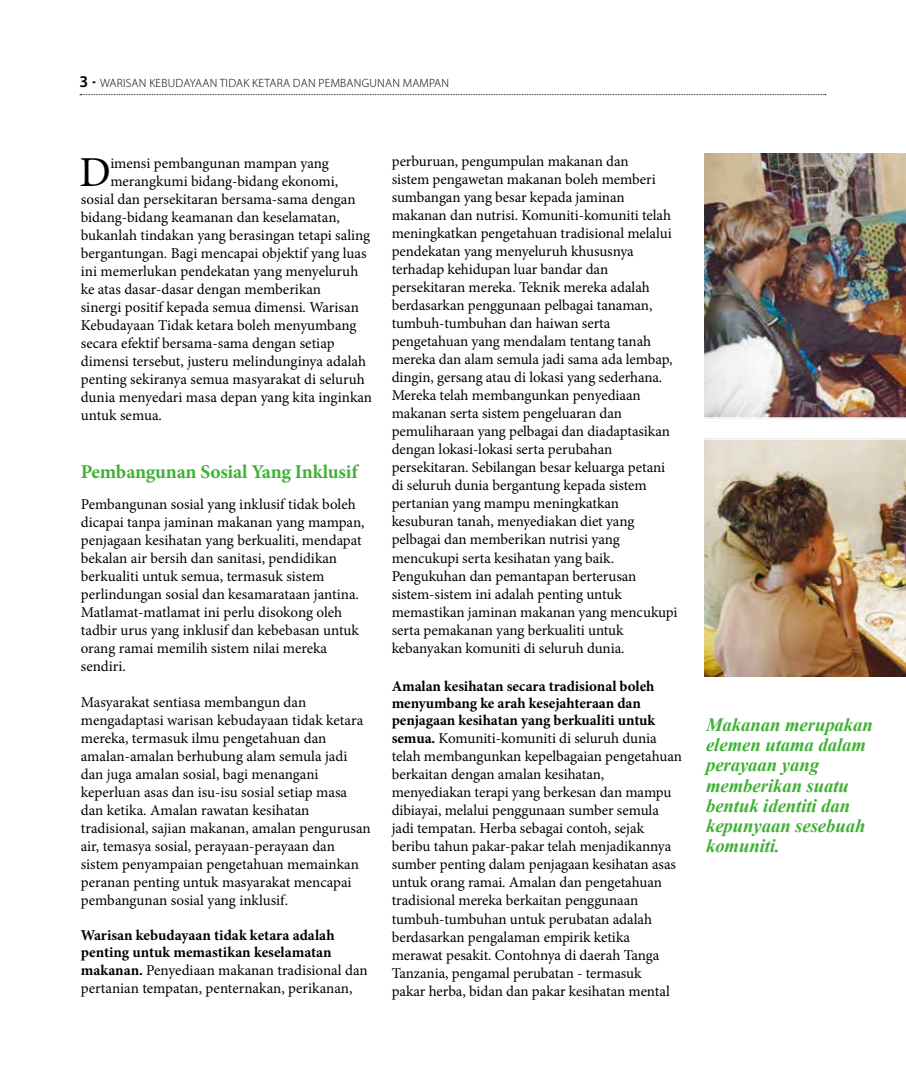
<style>
.page{position:relative;width:906px;height:1085px;background:#fff}
.page>*{position:absolute;margin:0;border:0;box-sizing:border-box;transform-origin:0 0}
.t1{font:42.75px "Minion Pro";color:#000}
.t2{font:700 19.5px "Minion Pro";letter-spacing:-.015em;color:#3eb134}
.t3{font:italic 700 18.75px/20.2px "Times New Roman";letter-spacing:-.005em;color:#3eb134}
.t4{font:15px/18px "Minion Pro";letter-spacing:-.005em;color:#000}
.t5{font:700 15px/17.7px "Minion Pro";color:#000}
.t6{font:300 12px "Myriad Pro";letter-spacing:.02em;color:#000}
.s1{font-weight:600;font-size:16.5px}
.s2{font-family:"UKIJ Tuz Basma";font-weight:400;font-size:18px}
.s3{font-weight:400}
.s4{font-weight:700}
</style>
<div class="page">
<svg style="left:80px;top:94px;width:746px;height:1px"></svg>
<img style="left:704px;top:153px;width:202px;height:523px">
<p class="t6" style="left:79px;top:76px;width:371px"><span class="s1">3</span> <span class="s2">᠊</span> WARISAN KEBUDAYAAN TIDAK KETARA DAN PEMBANGUNAN MAMPAN</p>
<h1 class="t1" style="left:79px;top:143px;width:33px">D</h1>
<p class="t4" style="left:110px;top:154px;width:220px">imensi pembangunan mampan yang</p>
<p class="t4" style="left:110px;top:172px;width:229px">merangkumi bidang-bidang ekonomi,</p>
<p class="t4" style="left:81px;top:190px;width:276px">sosial dan persekitaran bersama-sama dengan</p>
<p class="t4" style="left:81px;top:208px;width:261px">bidang-bidang keamanan dan keselamatan,</p>
<p class="t4" style="left:81px;top:226px;width:291px">bukanlah tindakan yang berasingan tetapi saling</p>
<p class="t4" style="left:81px;top:244px;width:287px">bergantungan. Bagi mencapai objektif yang luas</p>
<p class="t4" style="left:81px;top:262px;width:279px">ini memerlukan pendekatan yang menyeluruh</p>
<p class="t4" style="left:81px;top:280px;width:242px">ke atas dasar-dasar dengan memberikan</p>
<p class="t4" style="left:81px;top:298px;width:279px">sinergi positif kepada semua dimensi. Warisan</p>
<p class="t4" style="left:81px;top:316px;width:277px">Kebudayaan Tidak ketara boleh menyumbang</p>
<p class="t4" style="left:81px;top:334px;width:255px">secara efektif bersama-sama dengan setiap</p>
<p class="t4" style="left:81px;top:352px;width:287px">dimensi tersebut, justeru melindunginya adalah</p>
<p class="t4" style="left:81px;top:370px;width:285px">penting sekiranya semua masyarakat di seluruh</p>
<p class="t4" style="left:81px;top:388px;width:293px">dunia menyedari masa depan yang kita inginkan</p>
<p class="t4" style="left:81px;top:406px;width:83px">untuk semua.</p>
<h2 class="t2" style="left:81px;top:458px;width:278px">Pembangunan Sosial Yang Inklusif</h2>
<p class="t4" style="left:81px;top:495px;width:285px">Pembangunan sosial yang inklusif tidak boleh dicapai tanpa jaminan makanan yang mampan, penjagaan kesihatan yang berkualiti, mendapat bekalan air bersih dan sanitasi, pendidikan berkualiti untuk semua, termasuk sistem perlindungan sosial dan kesamarataan jantina.<br>Matlamat-matlamat ini perlu disokong oleh tadbir urus yang inklusif dan kebebasan untuk orang ramai memilih sistem nilai mereka sendiri.</p>
<p class="t4" style="left:81px;top:693px;width:291px">Masyarakat sentiasa membangun dan mengadaptasi warisan kebudayaan tidak ketara mereka, termasuk ilmu pengetahuan dan amalan-amalan berhubung alam semula jadi dan juga amalan sosial, bagi menangani keperluan asas dan isu-isu sosial setiap masa dan ketika. Amalan rawatan kesihatan tradisional, sajian makanan, amalan pengurusan air, temasya sosial, perayaan-perayaan dan sistem penyampaian pengetahuan memainkan peranan penting untuk masyarakat mencapai pembangunan sosial yang inklusif.</p>
<p class="t5" style="left:81px;top:926px;width:288px">Warisan kebudayaan tidak ketara adalah penting untuk memastikan keselamatan makanan. <span class="s3">Penyediaan makanan tradisional dan pertanian tempatan, penternakan, perikanan,</span></p>
<p class="t4" style="left:392px;top:152px;width:287px">perburuan, pengumpulan makanan dan<br>sistem pengawetan makanan boleh memberi sumbangan yang besar kepada jaminan makanan dan nutrisi. Komuniti-komuniti telah meningkatkan pengetahuan tradisional melalui pendekatan yang menyeluruh khususnya terhadap kehidupan luar bandar dan persekitaran mereka. Teknik mereka adalah berdasarkan penggunaan pelbagai tanaman, tumbuh-tumbuhan dan haiwan serta pengetahuan yang mendalam tentang tanah mereka dan alam semula jadi sama ada lembap, dingin, gersang atau di lokasi yang sederhana.<br>Mereka telah membangunkan penyediaan makanan serta sistem pengeluaran dan pemuliharaan yang pelbagai dan diadaptasikan dengan lokasi-lokasi serta perubahan persekitaran. Sebilangan besar keluarga petani di seluruh dunia bergantung kepada sistem pertanian yang mampu meningkatkan kesuburan tanah, menyediakan diet yang pelbagai dan memberikan nutrisi yang mencukupi serta kesihatan yang baik.<br>Pengukuhan dan pemantapan berterusan sistem-sistem ini adalah penting untuk memastikan jaminan makanan yang mencukupi serta pemakanan yang berkualiti untuk kebanyakan komuniti di seluruh dunia.</p>
<p class="t4" style="left:392px;top:677px;width:292px"><span class="s4">Amalan kesihatan secara tradisional boleh menyumbang ke arah kesejahteraan dan penjagaan kesihatan yang berkualiti untuk semua.</span> Komuniti-komuniti di seluruh dunia telah membangunkan kepelbagaian pengetahuan berkaitan dengan amalan kesihatan, menyediakan terapi yang berkesan dan mampu dibiayai, melalui penggunaan sumber semula jadi tempatan. Herba sebagai contoh, sejak beribu tahun pakar-pakar telah menjadikannya sumber penting dalam penjagaan kesihatan asas untuk orang ramai. Amalan dan pengetahuan tradisional mereka berkaitan penggunaan tumbuh-tumbuhan untuk perubatan adalah berdasarkan pengalaman empirik ketika merawat pesakit. Contohnya di daerah Tanga Tanzania, pengamal perubatan - termasuk<br>pakar herba, bidan dan pakar kesihatan mental</p>
<p class="t3" style="left:706px;top:713px;width:168px">Makanan merupakan elemen utama dalam perayaan yang memberikan suatu bentuk identiti dan kepunyaan sesebuah komuniti.</p>
</div>
